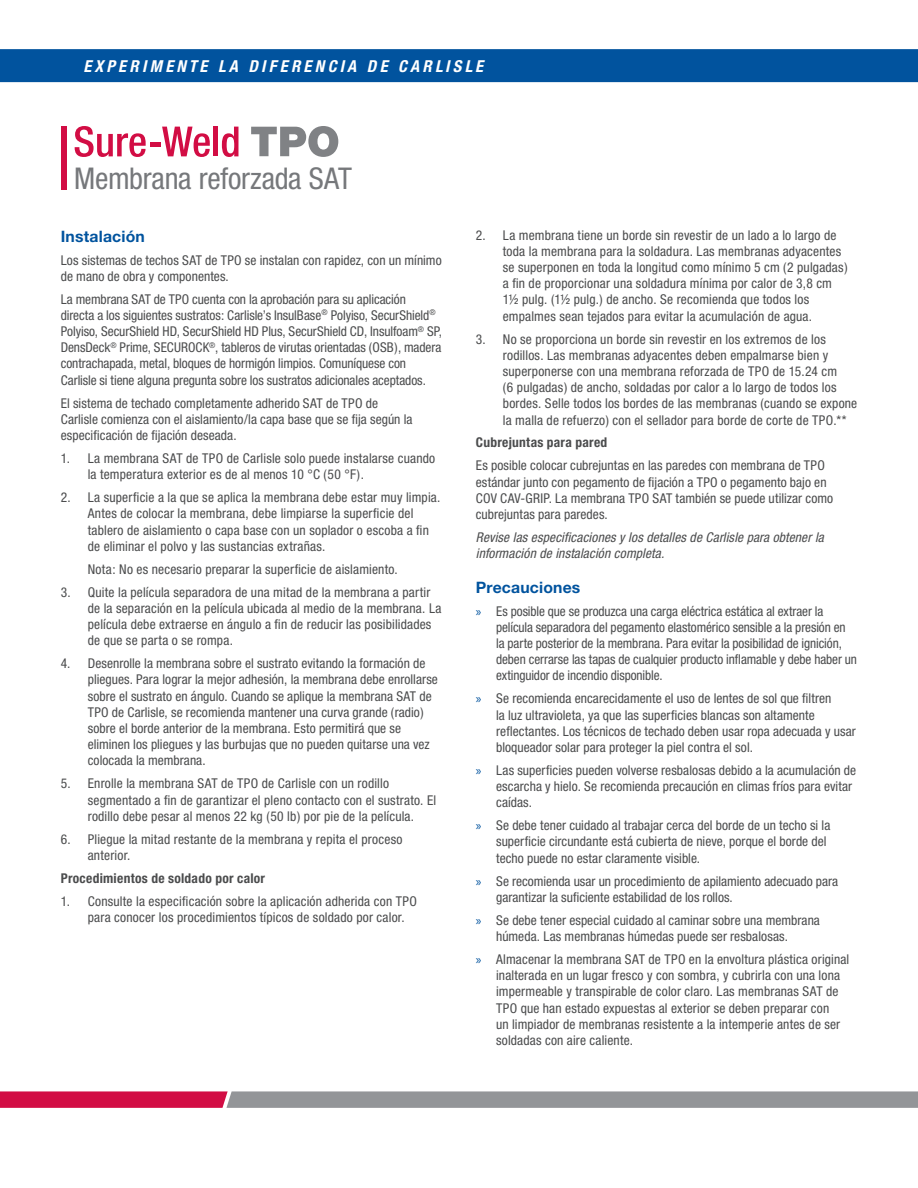
<style>
.page{position:relative;width:918px;height:1188px;background:#fff}
.page>*{position:absolute;margin:0;border:0;box-sizing:border-box;transform-origin:0 0}
.t1{font:condensed 30px "Helvetica Neue";letter-spacing:-.005em;color:#76787b}
.t2{font:italic 700 condensed 16.5px "Helvetica Neue";letter-spacing:.2em;color:#fff}
.t3{font:700 15.75px "Helvetica Neue";letter-spacing:.01em;color:#01539e}
.t4{font:condensed 13.5px/16.2px "Helvetica Neue";letter-spacing:.01em;color:#4b4c4d}
.t5{font:italic condensed 13.5px/16.2px "Helvetica Neue";letter-spacing:.01em;color:#4b4c4d}
.t6{font:700 condensed 13.5px "Helvetica Neue";letter-spacing:.02em;color:#4b4c4d}
.s1{font-family:"Myriad Pro";font-stretch:normal;color:#01539e}
</style>
<div class="page">
<svg style="left:251px;top:126px;width:87px;height:31px"></svg>
<svg style="left:75px;top:126px;width:71px;height:31px"></svg>
<hr style="left:150px;top:142px;width:11px;height:4px;background:#d20d44">
<svg style="left:162px;top:127px;width:48px;height:30px"></svg>
<hr style="left:214px;top:127px;width:4px;height:29px;background:#d20d44">
<svg style="left:222px;top:127px;width:16px;height:30px"></svg>
<div style="left:61px;top:126px;width:6px;height:64px;background:#d20d44"></div>
<div style="left:0;top:49px;width:918px;height:33px;background:#01539e"></div>
<svg style="left:0;top:1091px;width:918px;height:17px;background:#a67887"></svg>
<p class="t2" style="left:84px;top:56px;width:401px">EXPERIMENTE LA DIFERENCIA DE CARLISLE</p>
<p class="t1" style="left:74px;top:161px;width:279px">Membrana reforzada SAT</p>
<p class="t3" style="left:61px;top:226px;width:86px">Instalación</p>
<p class="t4" style="left:61px;top:252px;width:382px">Los sistemas de techos SAT de TPO se instalan con rapidez, con un mínimo de mano de obra y componentes.</p>
<p class="t4" style="left:61px;top:291px;width:383px">La membrana SAT de TPO cuenta con la aprobación para su aplicación directa a los siguientes sustratos: Carlisle’s InsulBase<sup>®</sup> Polyiso, SecurShield<sup>® </sup>Polyiso, SecurShield HD, SecurShield HD Plus, SecurShield CD, Insulfoam<sup>®</sup> SP, DensDeck<sup>®</sup> Prime, SECUROCK<sup>®</sup>, tableros de virutas orientadas (OSB), madera contrachapada, metal, bloques de hormigón limpios. Comuníquese con Carlisle si tiene alguna pregunta sobre los sustratos adicionales aceptados.</p>
<p class="t4" style="left:61px;top:395px;width:353px">El sistema de techado completamente adherido SAT de TPO de<br>Carlisle comienza con el aislamiento/la capa base que se fija según la especificación de fijación deseada.</p>
<p class="t4" style="left:88px;top:450px;width:349px;text-indent:-27px">1. La membrana SAT de TPO de Carlisle solo puede instalarse cuando la temperatura exterior es de al menos 10 °C (50 °F).</p>
<p class="t4" style="left:88px;top:489px;width:354px;text-indent:-27px">2. La superficie a la que se aplica la membrana debe estar muy limpia.<br>Antes de colocar la membrana, debe limpiarse la superficie del tablero de aislamiento o capa base con un soplador o escoba a fin de eliminar el polvo y las sustancias extrañas.</p>
<p class="t4" style="left:88px;top:561px;width:312px">Nota: No es necesario preparar la superficie de aislamiento.</p>
<p class="t4" style="left:88px;top:584px;width:355px;text-indent:-27px">3. Quite la película separadora de una mitad de la membrana a partir de la separación en la película ubicada al medio de la membrana. La película debe extraerse en ángulo a fin de reducir las posibilidades de que se parta o se rompa.</p>
<p class="t4" style="left:88px;top:655px;width:352px;text-indent:-27px">4. Desenrolle la membrana sobre el sustrato evitando la formación de pliegues. Para lograr la mejor adhesión, la membrana debe enrollarse sobre el sustrato en ángulo. Cuando se aplique la membrana SAT de TPO de Carlisle, se recomienda mantener una curva grande (radio) sobre el borde anterior de la membrana. Esto permitirá que se eliminen los pliegues y las burbujas que no pueden quitarse una vez colocada la membrana.</p>
<p class="t4" style="left:88px;top:775px;width:350px;text-indent:-27px">5. Enrolle la membrana SAT de TPO de Carlisle con un rodillo segmentado a fin de garantizar el pleno contacto con el sustrato. El rodillo debe pesar al menos 22 kg (50 lb) por pie de la película.</p>
<p class="t4" style="left:88px;top:831px;width:316px;text-indent:-27px">6. Pliegue la mitad restante de la membrana y repita el proceso anterior.</p>
<p class="t6" style="left:61px;top:870px;width:206px">Procedimientos de soldado por calor</p>
<p class="t4" style="left:88px;top:893px;width:331px;text-indent:-27px">1. Consulte la especificación sobre la aplicación adherida con TPO para conocer los procedimientos típicos de soldado por calor.</p>
<p class="t4" style="left:503px;top:227px;width:346px;text-indent:-27px">2. La membrana tiene un borde sin revestir de un lado a lo largo de toda la membrana para la soldadura. Las membranas adyacentes se superponen en toda la longitud como mínimo 5 cm (2 pulgadas) a fin de proporcionar una soldadura mínima por calor de 3,8 cm 1½ pulg. (1½ pulg.) de ancho. Se recomienda que todos los empalmes sean tejados para evitar la acumulación de agua.</p>
<p class="t4" style="left:503px;top:331px;width:356px;text-indent:-27px">3. No se proporciona un borde sin revestir en los extremos de los rodillos. Las membranas adyacentes deben empalmarse bien y superponerse con una membrana reforzada de TPO de 15.24 cm<br>(6 pulgadas) de ancho, soldadas por calor a lo largo de todos los bordes. Selle todos los bordes de las membranas (cuando se expone la malla de refuerzo) con el sellador para borde de corte de TPO.**</p>
<p class="t6" style="left:476px;top:435px;width:133px">Cubrejuntas para pared</p>
<p class="t4" style="left:476px;top:457px;width:359px">Es posible colocar cubrejuntas en las paredes con membrana de TPO estándar junto con pegamento de fijación a TPO o pegamento bajo en COV CAV-GRIP. La membrana TPO SAT también se puede utilizar como cubrejuntas para paredes.</p>
<p class="t5" style="left:476px;top:529px;width:350px">Revise las especificaciones y los detalles de Carlisle para obtener la información de instalación completa.</p>
<p class="t3" style="left:476px;top:577px;width:106px">Precauciones</p>
<p class="t4" style="left:496px;top:603px;width:362px;text-indent:-20px"><span class="s1">»</span> Es posible que se produzca una carga eléctrica estática al extraer la película separadora del pegamento elastomérico sensible a la presión en la parte posterior de la membrana. Para evitar la posibilidad de ignición, deben cerrarse las tapas de cualquier producto inflamable y debe haber un extinguidor de incendio disponible.</p>
<p class="t4" style="left:496px;top:690px;width:361px;text-indent:-20px"><span class="s1">»</span> Se recomienda encarecidamente el uso de lentes de sol que filtren<br>la luz ultravioleta, ya que las superficies blancas son altamente reflectantes. Los técnicos de techado deben usar ropa adecuada y usar bloqueador solar para proteger la piel contra el sol.</p>
<p class="t4" style="left:496px;top:762px;width:362px;text-indent:-20px"><span class="s1">»</span> Las superficies pueden volverse resbalosas debido a la acumulación de escarcha y hielo. Se recomienda precaución en climas fríos para evitar caídas.</p>
<p class="t4" style="left:496px;top:817px;width:336px;text-indent:-20px"><span class="s1">»</span> Se debe tener cuidado al trabajar cerca del borde de un techo si la superficie circundante está cubierta de nieve, porque el borde del techo puede no estar claramente visible.</p>
<p class="t4" style="left:496px;top:873px;width:344px;text-indent:-20px"><span class="s1">»</span> Se recomienda usar un procedimiento de apilamiento adecuado para garantizar la suficiente estabilidad de los rollos.</p>
<p class="t4" style="left:496px;top:912px;width:325px;text-indent:-20px"><span class="s1">»</span> Se debe tener especial cuidado al caminar sobre una membrana húmeda. Las membranas húmedas puede ser resbalosas.</p>
<p class="t4" style="left:496px;top:951px;width:355px;text-indent:-20px"><span class="s1">»</span> Almacenar la membrana SAT de TPO en la envoltura plástica original inalterada en un lugar fresco y con sombra, y cubrirla con una lona impermeable y transpirable de color claro. Las membranas SAT de TPO que han estado expuestas al exterior se deben preparar con<br>un limpiador de membranas resistente a la intemperie antes de ser soldadas con aire caliente.</p>
</div>
